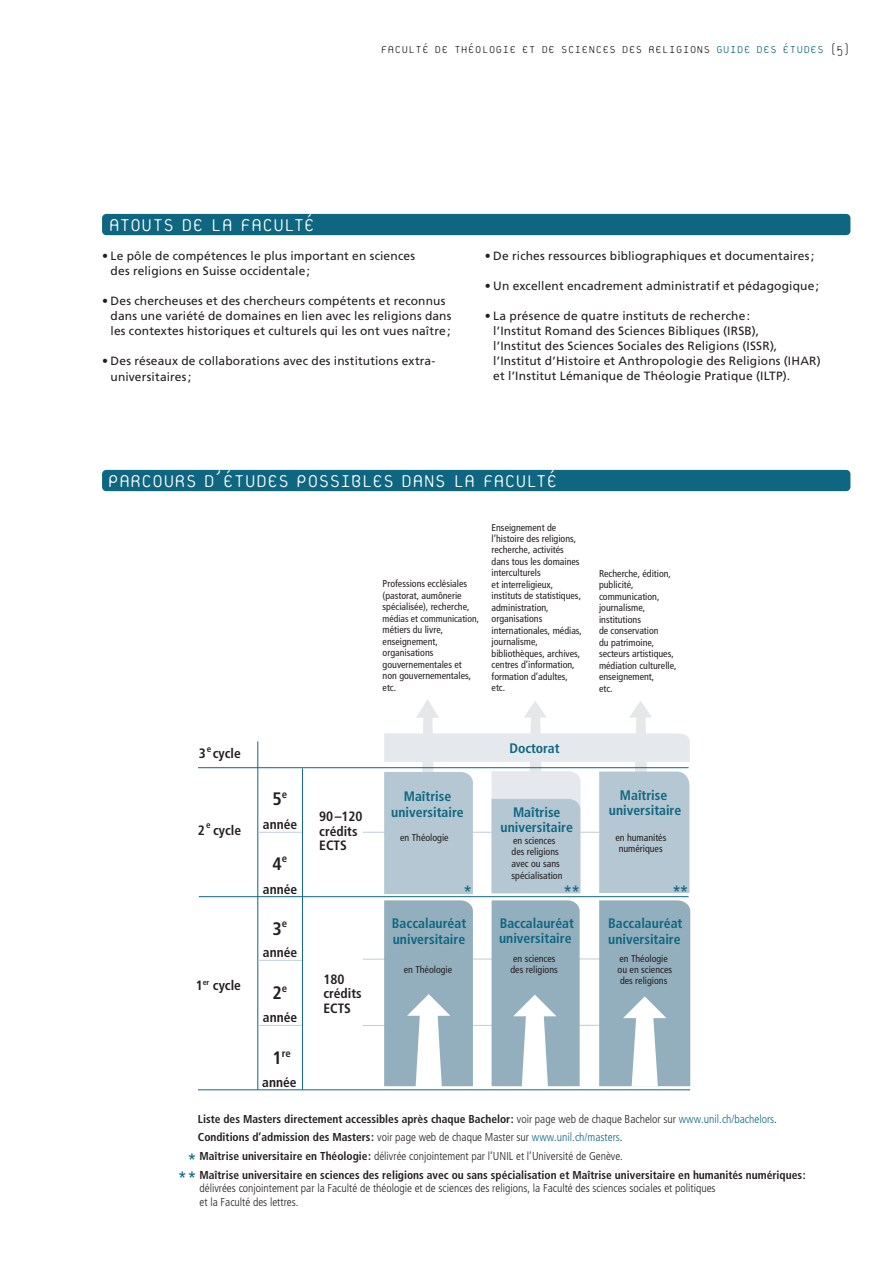
<style>
.page{position:relative;width:893px;height:1263px;background:#fff}
.page>*{position:absolute;margin:0;border:0;box-sizing:border-box;transform-origin:0 0}
.TITRES_blancs_platel{font:100 25.5px "Platelet";letter-spacing:-.03em;color:#fff}
.t1{font:condensed 19.35px "Frutiger LT Std";color:#0f6681;scale:.95 1}
.t2{font:700 condensed 18px "Frutiger LT Std";color:#231f20}
.t3{font:100 15px "Platelet";color:#231f20}
.t4{font:700 condensed 13.8px/15.3px "Frutiger LT Std";color:#0f6681;text-align:center}
.t5{font:700 condensed 13.5px/14.4px "Frutiger LT Std";color:#231f20}
.t6{font:12px/15px "Frutiger LT Std";letter-spacing:.015em;color:#231f20}
.t7{font:300 condensed 11.55px/13.8px "Frutiger LT Std";color:#231f20}
.t8{font:700 condensed 11.55px/17.4px "Frutiger LT Std";color:#231f20}
.t9{font:700 condensed 10.65px "Frutiger LT Std";color:#231f20}
.t10{font:condensed 9.9px/11.6px "Frutiger LT Std";color:#231f20}
.t11{font:condensed 9.6px "Frutiger LT Std";color:#231f20}
.t12{font:700 condensed 9.15px "Frutiger LT Std";color:#231f20}
.s1{color:#0f6681}
.s2{font-size:18px}
.s3{font-weight:300}
.s4{font-weight:300;color:#0f6681}
.s5{font-weight:700}
</style>
<div class="page">
<div style="left:102px;top:214px;width:748px;height:21px;background:#0f6681;border-radius:4px"></div>
<div style="left:102px;top:470px;width:748px;height:21px;background:#0f6681;border-radius:4px"></div>
<hr style="left:363px;top:832px;width:278px;height:1px;background:#bfced8">
<hr style="left:363px;top:1025px;width:278px;height:1px;background:#bfced8">
<hr style="left:363px;top:958px;width:278px;height:1px;background:#bfced8">
<hr style="left:302px;top:768px;width:1px;height:322px;background:#0f6681">
<hr style="left:257px;top:741px;width:1px;height:349px;background:#0f6681">
<hr style="left:258px;top:1025px;width:44px;height:1px;background:#bfced8">
<hr style="left:258px;top:960px;width:44px;height:1px;background:#bfced8">
<hr style="left:198px;top:1089px;width:492px;height:1px;background:#0f6681">
<hr style="left:258px;top:832px;width:44px;height:1px;background:#bfced8">
<hr style="left:199px;top:896px;width:490px;height:1px;background:#0f6681">
<hr style="left:198px;top:767px;width:491px;height:1px;background:#0f6681">
<svg style="left:384px;top:900px;width:89px;height:187px;background:#a1b9c6"></svg>
<svg style="left:492px;top:900px;width:88px;height:187px;background:#a0b9c6"></svg>
<svg style="left:599px;top:900px;width:91px;height:186px;background:#a0b8c5"></svg>
<svg style="left:384px;top:699px;width:306px;height:195px"></svg>
<h3 class="t3" style="left:381px;top:43px;width:471px">FACULTÉ DE THÉOLOGIE ET DE SCIENCES DES RELIGIONS <span class="s1">GUIDE DES ÉTUDES</span> (5)</h3>
<p class="TITRES_blancs_platel" style="left:108px;top:213px;width:208px">ATOUTS DE LA FACULTÉ</p>
<p class="t6" style="left:111px;top:248px;width:306px;text-indent:-9px">• Le pôle de compétences le plus important en sciences des religions en Suisse occidentale;</p>
<p class="t6" style="left:111px;top:293px;width:342px;text-indent:-9px">• Des chercheuses et des chercheurs compétents et reconnus dans une variété de domaines en lien avec les religions dans les contextes historiques et culturels qui les ont vues naître;</p>
<p class="t6" style="left:111px;top:353px;width:326px;line-height:16.5px;text-indent:-9px">• Des réseaux de collaborations avec des institutions extra&shy;universitaires;</p>
<p class="t6" style="left:485px;top:248px;width:331px">• De riches ressources bibliographiques et documentaires;</p>
<p class="t6" style="left:485px;top:278px;width:336px">• Un excellent encadrement administratif et pédagogique;</p>
<p class="t6" style="left:493px;top:308px;width:329px;text-indent:-9px">• La présence de quatre instituts de recherche:<br>l’Institut Romand des Sciences Bibliques (IRSB),<br>l’Institut des Sciences Sociales des Religions (ISSR), l’Institut d’Histoire et Anthropologie des Religions (IHAR) et l’Institut Lémanique de Théologie Pratique (ILTP).</p>
<p class="TITRES_blancs_platel" style="left:108px;top:470px;width:452px">PARCOURS D’ÉTUDES POSSIBLES DANS LA FACULTÉ</p>
<p class="t10" style="left:383px;top:578px;width:88px">Professions ecclésiales (pastorat, aumônerie spécialisée), recherche,</p>
<p class="t11" style="left:383px;top:613px;width:98px">médias et communication,</p>
<p class="t10" style="left:383px;top:624px;width:90px">métiers du livre, enseignement, organisations gouvernementales et non gouvernementales, etc.</p>
<p class="t10" style="left:492px;top:521px;width:92px">Enseignement de l’histoire des religions, recherche, activités dans tous les domaines interculturels<br>et interreligieux, instituts de statistiques, administration, organisations internationales, médias, journalisme, bibliothèques, archives, centres d’information, formation d’adultes, etc.</p>
<p class="t10" style="left:599px;top:568px;width:79px">Recherche, édition, publicité, communication, journalisme, institutions<br>de conservation<br>du patrimoine, secteurs artistiques, médiation culturelle, enseignement,<br>etc.</p>
<p class="t5" style="left:199px;top:746px;width:9px">3</p>
<p class="t12" style="left:207px;top:743px;width:6px">e</p>
<p class="t5" style="left:213px;top:746px;width:30px">cycle</p>
<p class="t5" style="left:198px;top:823px;width:9px">2</p>
<p class="t12" style="left:206px;top:819px;width:6px">e</p>
<p class="t5" style="left:213px;top:823px;width:30px">cycle</p>
<p class="t2" style="left:272px;top:788px;width:16px">5<sup>e</sup></p>
<p class="t5" style="left:263px;top:817px;width:36px">année</p>
<p class="t2" style="left:272px;top:853px;width:16px">4<sup>e</sup></p>
<p class="t5" style="left:319px;top:809px;width:45px">90–120 crédits<br>ECTS</p>
<p class="t4" style="left:391px;top:789px;width:74px">Maîtrise universitaire</p>
<p class="t10" style="left:400px;top:831px;width:50px">en Théologie</p>
<p class="t4" style="left:510px;top:740px;width:51px">Doctorat</p>
<p class="t4" style="left:501px;top:804px;width:74px">Maîtrise universitaire</p>
<p class="t10" style="left:512px;top:834px;width:53px">en sciences des religions avec ou sans spécialisation</p>
<p class="t4" style="left:609px;top:787px;width:74px">Maîtrise universitaire</p>
<p class="t10" style="left:615px;top:831px;width:53px;text-align:center">en humanités numériques</p>
<p class="t5" style="left:196px;top:978px;width:47px">1<sup>er</sup> cycle</p>
<p class="t5" style="left:263px;top:882px;width:36px">année</p>
<p class="t2" style="left:272px;top:917px;width:16px">3<sup>e</sup></p>
<p class="t5" style="left:263px;top:945px;width:36px">année</p>
<p class="t2" style="left:272px;top:982px;width:16px">2<sup>e</sup></p>
<p class="t5" style="left:263px;top:1010px;width:36px">année</p>
<p class="t9" style="left:272px;top:1046px;width:20px"><span class="s2">1</span>re</p>
<p class="t5" style="left:262px;top:1075px;width:36px">année</p>
<p class="t5" style="left:323px;top:972px;width:40px">180 crédits<br>ECTS</p>
<p class="t1" style="left:463px;top:882px;width:11px">*</p>
<p class="t4" style="left:392px;top:916px;width:76px;text-align:left">Baccalauréat universitaire</p>
<p class="t10" style="left:404px;top:964px;width:50px">en Théologie</p>
<p class="t1" style="left:563px;top:882px;width:20px">**</p>
<p class="t1" style="left:672px;top:882px;width:19px">**</p>
<p class="t4" style="left:499px;top:915px;width:76px;text-align:left">Baccalauréat universitaire</p>
<p class="t10" style="left:510px;top:952px;width:49px">en sciences des religions</p>
<p class="t4" style="left:608px;top:915px;width:76px;line-height:15.9px;text-align:left">Baccalauréat universitaire</p>
<p class="t10" style="left:618px;top:953px;width:56px;line-height:11.1px">en Théologie ou en sciences des religions</p>
<p class="t8" style="left:198px;top:1111px;width:581px">Liste des Masters directement accessibles après chaque Bachelor: <span class="s3">voir page web de chaque Bachelor sur</span> <span class="s4">www.unil.ch/bachelors</span><span class="s3">.<br></span>Conditions d’admission des Masters: <span class="s3">voir page web de chaque Master sur</span> <span class="s4">www.unil.ch/masters</span><span class="s3">.</span></p>
<p class="t7" style="left:200px;top:1168px;width:608px"><span class="s5">Maîtrise universitaire en sciences des religions avec ou sans spécialisation et Maîtrise universitaire en humanités numériques: </span>délivrées conjointement par la Faculté de théologie et de sciences des religions, la Faculté des sciences sociales et politiques<br>et la Faculté des lettres.</p>
<p class="t7" style="left:200px;top:1149px;width:425px"><span class="s5">Maîtrise universitaire en Théologie:</span> délivrée conjointement par l’UNIL et l’Université de Genève.</p>
<p class="t1" style="left:188px;top:1150px;width:11px">*</p>
<p class="t1" style="left:178px;top:1168px;width:21px">**</p>
</div>
